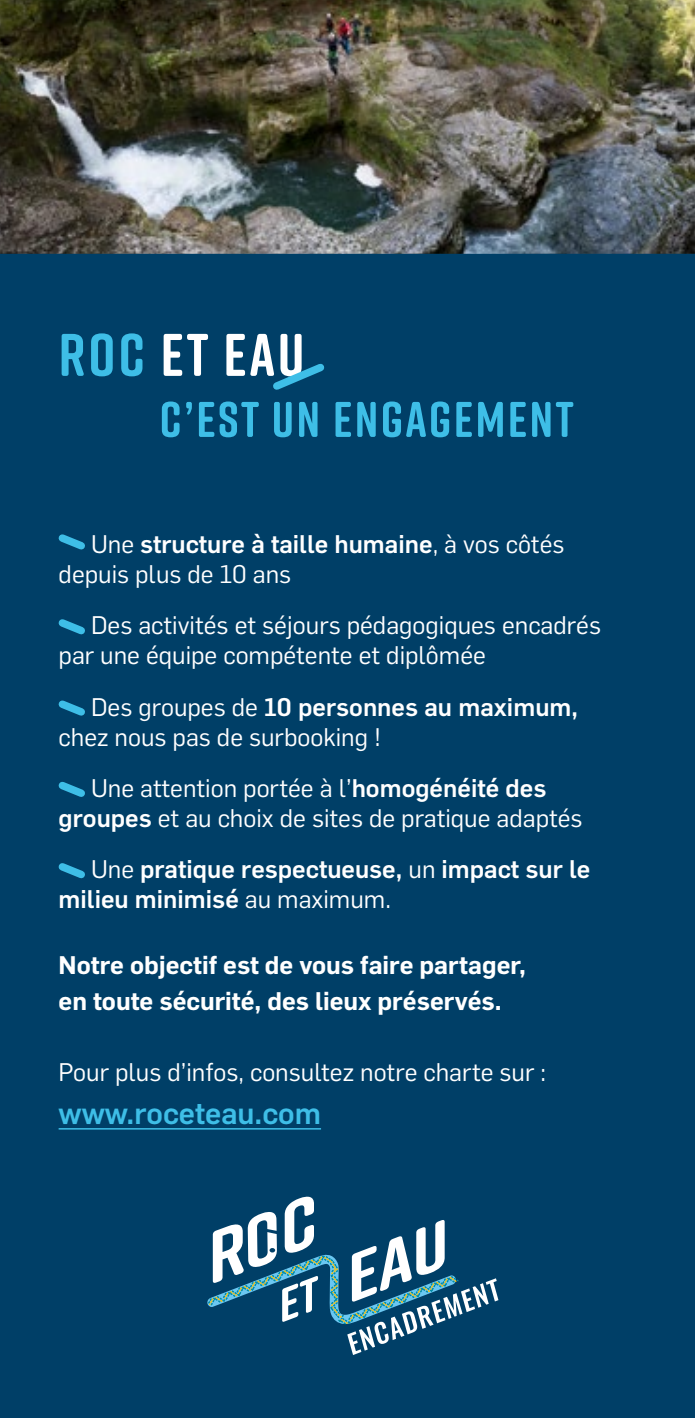
<style>
.page{position:relative;width:695px;height:1418px;background:#fff}
.page>*{position:absolute;margin:0;border:0;box-sizing:border-box;transform-origin:0 0}
.t1{font:700 60px "Rift Soft";letter-spacing:.05em;color:#fff}
.t2{font:700 50px "Rift Soft";letter-spacing:.05em;color:#3ebee7}
.t3{font:500 30px "Flama";color:#3ebee7}
.t4{font:25px/30px "Flama";color:#fff}
.t5{font:600 25px/36px "Flama";color:#fff}
.t6{font:500 25px/30px "Flama";color:#fff}
.s1{color:#3ebee7}
.s2{font-weight:500}
.s3{font-weight:400}
</style>
<div class="page">
<div style="left:0;top:253px;width:694px;height:1164px;background:#003f67"></div>
<img style="left:0;top:0;width:694px;height:254px">
<hr style="left:59px;top:1128px;width:262px;height:1px;background:#3ebee7">
<svg style="left:58px;top:534px;width:27px;height:16px"></svg>
<svg style="left:58px;top:619px;width:27px;height:16px"></svg>
<svg style="left:58px;top:700px;width:27px;height:16px"></svg>
<svg style="left:58px;top:781px;width:27px;height:16px"></svg>
<svg style="left:58px;top:863px;width:27px;height:16px"></svg>
<svg style="left:207px;top:1196px;width:291px;height:158px"></svg>
<svg style="left:273px;top:363px;width:52px;height:27px"></svg>
<h1 class="t1" style="left:59px;top:312px;width:247px"><span class="s1">ROC</span> ET EAU</h1>
<h2 class="t2" style="left:159px;top:383px;width:415px">C’EST UN ENGAGEMENT</h2>
<p class="t4" style="left:59px;top:527px;width:507px;text-indent:32px">Une <span class="s2">structure à taille humaine</span>, à vos côtés depuis plus de 10 ans</p>
<p class="t4" style="left:59px;top:609px;width:544px;text-indent:32px">Des activités et séjours pédagogiques encadrés par une équipe compétente et diplômée</p>
<p class="t4" style="left:59px;top:690px;width:520px;text-indent:32px">Des groupes de <span class="s2">10 personnes au maximum, </span>chez nous pas de surbooking !</p>
<p class="t4" style="left:59px;top:771px;width:525px;text-align:center">Une attention portée à l’<span class="s2">homogénéité des groupes</span> et au choix de sites de pratique adaptés</p>
<p class="t6" style="left:59px;top:852px;width:533px;text-indent:32px"><span class="s3">Une</span> pratique respectueuse, <span class="s3">un</span> impact sur le milieu minimisé <span class="s3">au maximum.</span></p>
<p class="t5" style="left:59px;top:945px;width:469px">Notre objectif est de vous faire partager, en toute sécurité, des lieux préservés.</p>
<p class="t4" style="left:59px;top:1055px;width:489px">Pour plus d’infos, consultez notre charte sur :</p>
<p class="t3" style="left:59px;top:1091px;width:264px">www.roceteau.com</p>
</div>
